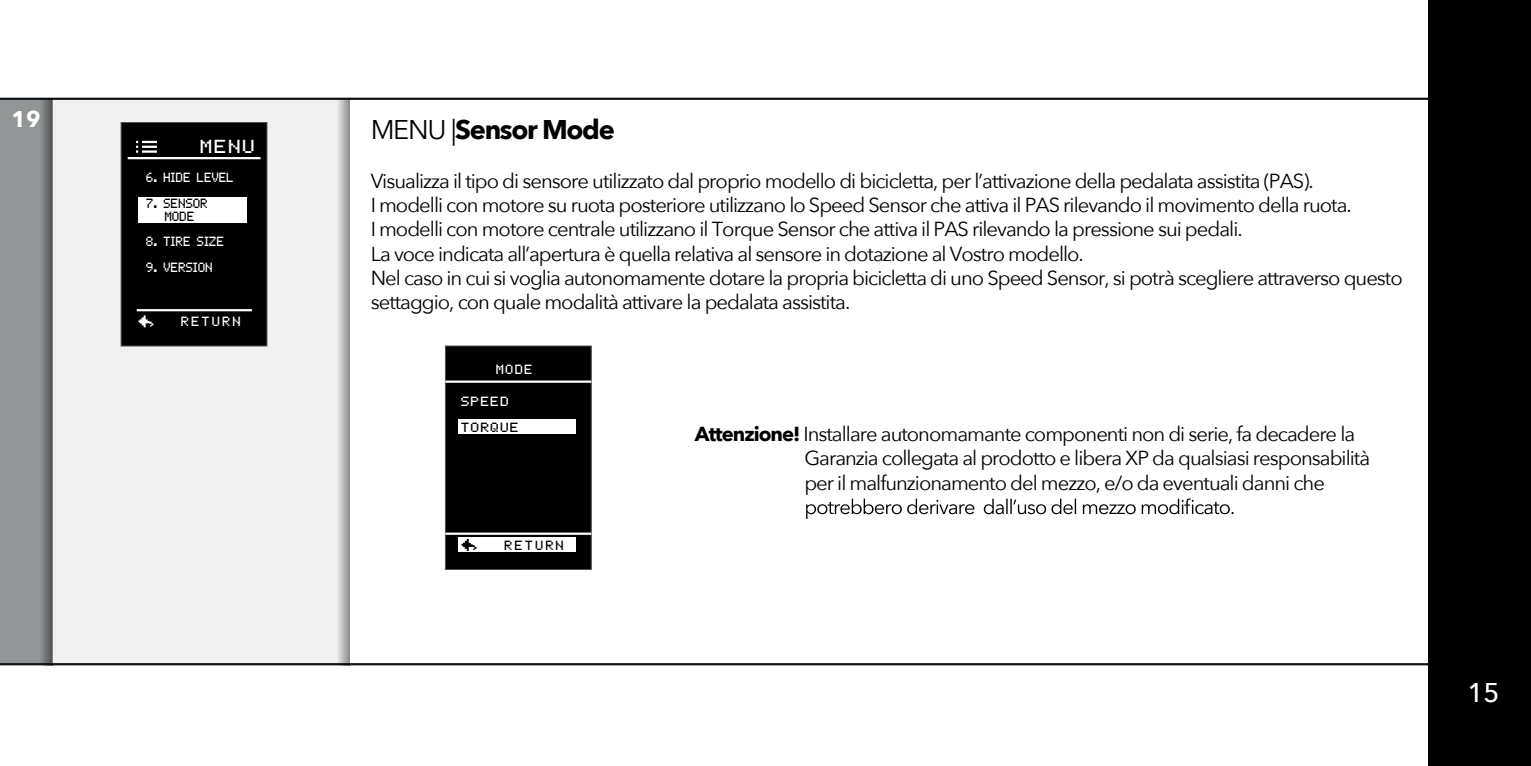
<style>
.page{position:relative;width:1531px;height:766px;background:#fff}
.page>*{position:absolute;margin:0;border:0;box-sizing:border-box;transform-origin:0 0}
.t1{font:700 27px "Avenir Next";letter-spacing:-.05em;color:#000001}
.t2{font:500 27px "Avenir Next";color:#fff}
.t3{font:700 22.5px "Avenir Next";color:#fff}
.t4{font:20.25px/24.3px "Avenir Next";letter-spacing:-.05em;color:#000001}
.t5{font:15.08px "pixelmix";color:#fff;scale:1.11 1}
.t6{font:10.58px "pixelmix";color:#fff;scale:.93 1}
.t7{font:10.58px/12.8px "pixelmix";color:#000001;text-align:center;scale:.93 1}
.t8{font:10.58px "pixelmix";color:#fff}
.t9{font:10.58px "pixelmix";letter-spacing:.1em;color:#000001;scale:1.09 1}
.t10{font:10.58px "pixelmix";letter-spacing:.1em;color:#000001}
.t11{font:10.58px "pixelmix";color:#fff;scale:1.09 1}
.s1{font-weight:400}
.s2{font-weight:700}
</style>
<div class="page">
<div style="left:1429px;top:0;width:102px;height:765px;background:#000001"></div>
<div style="left:0;top:99px;width:53px;height:565px;background:#929595"></div>
<div style="left:53px;top:99px;width:296px;height:565px;background:#f0f1f0"></div>
<hr style="left:0;top:98px;width:1429px;height:2px;background:#101315">
<hr style="left:0;top:663px;width:1429px;height:2px;background:#101315">
<svg style="left:41px;top:98px;width:12px;height:567px"></svg>
<svg style="left:337px;top:99px;width:12px;height:565px"></svg>
<svg style="left:806px;top:498px;width:427px;height:20px"></svg>
<div style="left:121px;top:122px;width:146px;height:224px;background:#000001;border:1px solid #4f5252"></div>
<hr style="left:128px;top:157px;width:132px;height:2px;background:#fff">
<hr style="left:137px;top:309px;width:115px;height:2px;background:#fff">
<svg style="left:136px;top:141px;width:21px;height:12px"></svg>
<svg style="left:138px;top:315px;width:15px;height:12px"></svg>
<div style="left:138px;top:197px;width:109px;height:25px;background:#fff"></div>
<div style="left:445px;top:345px;width:146px;height:224px;background:#000001;border:1px solid #4f5252"></div>
<div style="left:458px;top:419px;width:118px;height:14px;background:#fff"></div>
<div style="left:458px;top:537px;width:118px;height:15px;background:#fff"></div>
<hr style="left:445px;top:380px;width:146px;height:2px;background:#fff">
<hr style="left:445px;top:532px;width:146px;height:2px;background:#fff">
<svg style="left:461px;top:538px;width:15px;height:12px"></svg>
<p class="t3" style="left:12px;top:99px;width:31px">19</p>
<p class="t5" style="left:201px;top:139px;width:51px">MENU</p>
<p class="t6" style="left:147px;top:172px;width:96px">6. HIDE LEVEL</p>
<p class="t7" style="left:147px;top:198px;width:68px">7. SENSOR<br>MODE</p>
<p class="t6" style="left:147px;top:236px;width:85px">8. TIRE SIZE</p>
<p class="t6" style="left:147px;top:262px;width:73px">9. VERSION</p>
<p class="t8" style="left:182px;top:316px;width:61px">RETURN</p>
<h1 class="t1" style="left:371px;top:106px;width:246px"><span class="s1">MENU |</span>Sensor Mode</h1>
<p class="t4" style="left:371px;top:168px;width:1033px">Visualizza il tipo di sensore utilizzato dal proprio modello di bicicletta, per l’attivazione della pedalata assistita (PAS).<br>I modelli con motore su ruota posteriore utilizzano lo Speed Sensor che attiva il PAS rilevando il movimento della ruota.<br>I modelli con motore centrale utilizzano il Torque Sensor che attiva il PAS rilevando la pressione sui pedali.<br>La voce indicata all’apertura è quella relativa al sensore in dotazione al Vostro modello.<br>Nel caso in cui si voglia autonomamente dotare la propria bicicletta di uno Speed Sensor, si potrà scegliere attraverso questo settaggio, con quale modalità attivare la pedalata assistita.</p>
<p class="t8" style="left:496px;top:363px;width:38px">MODE</p>
<p class="t11" style="left:461px;top:396px;width:46px">SPEED</p>
<p class="t9" style="left:461px;top:421px;width:55px">TORQUE</p>
<p class="t10" style="left:505px;top:540px;width:61px">RETURN</p>
<p class="t4" style="left:804px;top:421px;width:567px;text-indent:-109px"><span class="s2">Attenzione!</span> Installare autonomamante componenti non di serie, fa decadere la<br>Garanzia collegata al prodotto e libera XP da qualsiasi responsabilità per il malfunzionamento del mezzo, e/o da eventuali danni che</p>
<h1 class="t2" style="left:1467px;top:669px;width:34px">15</h1>
</div>
